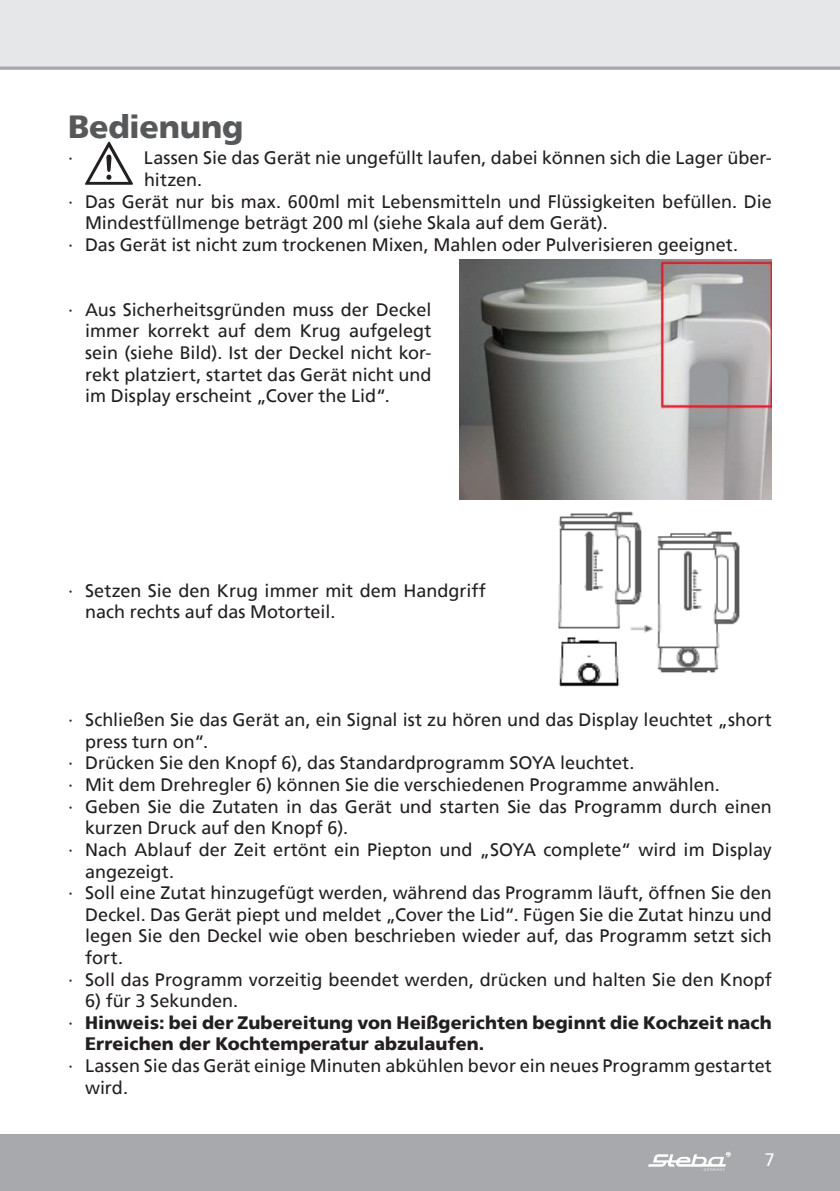
<style>
.page{position:relative;width:840px;height:1191px;background:#fff}
.page>*{position:absolute;margin:0;border:0;box-sizing:border-box;transform-origin:0 0}
.t1{font:900 32px "Frutiger";letter-spacing:-.01em;color:#57585a}
.t2{font:18px/21.6px "Frutiger";color:#231f20}
.t3{font:900 18px "Frutiger";letter-spacing:.005em;color:#231f20}
.t4{font:18px "Frutiger";color:#fff}
.s1{font-weight:400}
</style>
<div class="page">
<div style="left:0;top:0;width:839px;height:68px;background:#e6e7e9"></div>
<div style="left:0;top:1134px;width:839px;height:57px;background:#a8a9ad"></div>
<svg style="left:648px;top:1151px;width:82px;height:19px"></svg>
<svg style="left:0;top:66px;width:839px;height:4px;background:#b3b4b8"></svg>
<img style="left:85px;top:142px;width:48px;height:43px">
<img style="left:459px;top:260px;width:312px;height:239px">
<img style="left:558px;top:511px;width:182px;height:176px">
<h1 class="t1" style="left:68px;top:108px;width:177px">Bedienung</h1>
<p class="t2" style="left:68px;top:147px;width:7px">∙</p>
<p class="t2" style="left:144px;top:147px;width:629px">Lassen Sie das Gerät nie ungefüllt laufen, dabei können sich die Lager über-</p>
<p class="t2" style="left:144px;top:169px;width:60px">hitzen.</p>
<p class="t2" style="left:68px;top:190px;width:704px">∙ Das Gerät nur bis max. 600ml mit Lebensmitteln und Flüssigkeiten befüllen. Die</p>
<p class="t2" style="left:85px;top:212px;width:523px">Mindestfüllmenge beträgt 200 ml (siehe Skala auf dem Gerät).</p>
<p class="t2" style="left:68px;top:234px;width:671px">∙ Das Gerät ist nicht zum trockenen Mixen, Mahlen oder Pulverisieren geeignet.</p>
<p class="t2" style="left:85px;top:298px;width:347px;text-align:justify;text-indent:-17px">∙ Aus Sicherheitsgründen muss der Deckel immer korrekt auf dem Krug aufgelegt sein (siehe Bild). Ist der Deckel nicht kor&shy;rekt platziert, startet das Gerät nicht und im Display erscheint „Cover the Lid“.</p>
<p class="t2" style="left:85px;top:579px;width:402px;text-indent:-17px">∙ Setzen Sie den Krug immer mit dem Handgriff nach rechts auf das Motorteil.</p>
<p class="t2" style="left:68px;top:709px;width:704px">∙ Schließen Sie das Gerät an, ein Signal ist zu hören und das Display leuchtet „short</p>
<p class="t2" style="left:85px;top:730px;width:124px">press turn on“.</p>
<p class="t2" style="left:68px;top:752px;width:567px">∙ Drücken Sie den Knopf 6), das Standardprogramm SOYA leuchtet.</p>
<p class="t2" style="left:68px;top:774px;width:653px">∙ Mit dem Drehregler 6) können Sie die verschiedenen Programme anwählen.</p>
<p class="t2" style="left:68px;top:795px;width:704px">∙ Geben Sie die Zutaten in das Gerät und starten Sie das Programm durch einen</p>
<p class="t2" style="left:85px;top:817px;width:264px">kurzen Druck auf den Knopf 6).</p>
<p class="t2" style="left:68px;top:838px;width:705px">∙ Nach Ablauf der Zeit ertönt ein Piepton und „SOYA complete“ wird im Display</p>
<p class="t2" style="left:85px;top:860px;width:90px">angezeigt.</p>
<p class="t2" style="left:68px;top:882px;width:704px">∙ Soll eine Zutat hinzugefügt werden, während das Programm läuft, öffnen Sie den</p>
<p class="t2" style="left:85px;top:903px;width:687px">Deckel. Das Gerät piept und meldet „Cover the Lid“. Fügen Sie die Zutat hinzu und</p>
<p class="t2" style="left:85px;top:925px;width:687px">legen Sie den Deckel wie oben beschrieben wieder auf, das Programm setzt sich</p>
<p class="t2" style="left:85px;top:946px;width:39px">fort.</p>
<p class="t2" style="left:68px;top:968px;width:705px">∙ Soll das Programm vorzeitig beendet werden, drücken und halten Sie den Knopf</p>
<p class="t2" style="left:85px;top:990px;width:155px">6) für 3 Sekunden.</p>
<p class="t3" style="left:68px;top:1011px;width:705px"><span class="s1">∙</span> Hinweis: bei der Zubereitung von Heißgerichten beginnt die Kochzeit nach</p>
<p class="t3" style="left:85px;top:1033px;width:400px">Erreichen der Kochtemperatur abzulaufen.</p>
<p class="t2" style="left:85px;top:1054px;width:687px;text-indent:-17px">∙ Lassen Sie das Gerät einige Minuten abkühlen bevor ein neues Programm gestartet wird.</p>
<p class="t4" style="left:764px;top:1149px;width:12px">7</p>
</div>
